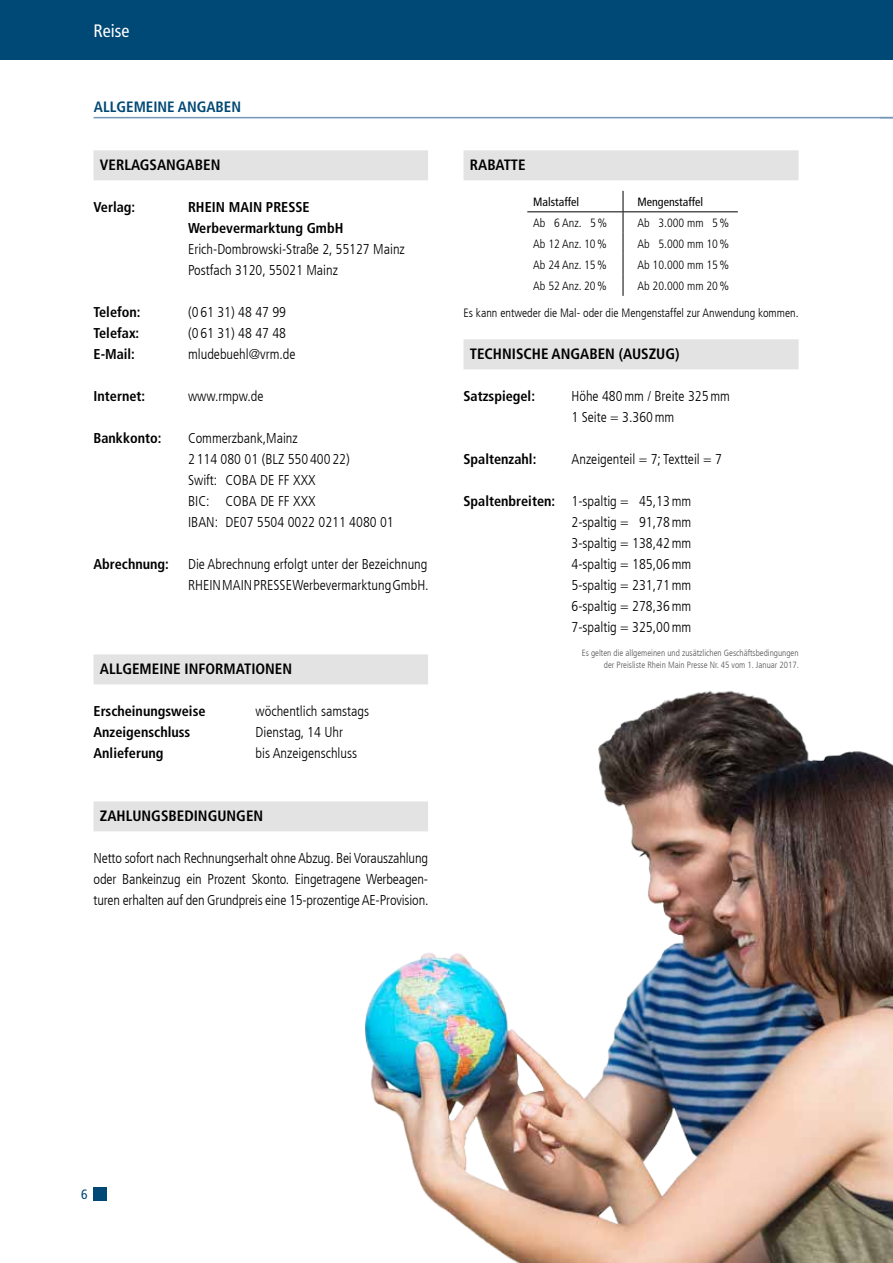
<style>
.page{position:relative;width:893px;height:1263px;background:#fff}
.page>*{position:absolute;margin:0;border:0;box-sizing:border-box;transform-origin:0 0}
.t1{font:condensed 18px "Frutiger LT Std";color:#fff}
.t2{font:700 condensed 15px "Frutiger LT Com";color:#000}
.t3{font:700 condensed 15px "Frutiger LT Com";color:#004876}
.t4{font:300 condensed 14.25px/21px "Frutiger LT Com";color:#000}
.t5{font:700 condensed 14.25px/21px "Frutiger LT Com";color:#000}
.t6{font:condensed 13.5px "Frutiger LT Std";color:#004876}
.t7{font:300 condensed 12px "Frutiger LT Std";color:#000}
.t8{font:300 condensed 12px "Frutiger LT Com";color:#000}
.t9{font:condensed 12px "Frutiger LT Std";color:#000}
.t10{font:300 condensed 9px/12px "Frutiger LT Com";color:#575756;text-align:right}
.s1{font-weight:700}
</style>
<div class="page">
<div style="left:0;top:0;width:893px;height:60px;background:#004876"></div>
<hr style="left:94px;top:117px;width:799px;height:1px;background:#7295b8">
<div style="left:94px;top:1187px;width:13px;height:13px;background:#004876"></div>
<div style="left:94px;top:150px;width:334px;height:30px;background:#e3e3e3"></div>
<div style="left:94px;top:654px;width:334px;height:30px;background:#e3e3e3"></div>
<div style="left:94px;top:801px;width:334px;height:30px;background:#e3e3e3"></div>
<div style="left:463px;top:150px;width:336px;height:30px;background:#e3e3e3"></div>
<div style="left:463px;top:339px;width:336px;height:30px;background:#e3e3e3"></div>
<img style="left:355px;top:684px;width:538px;height:579px">
<svg style="left:623px;top:191px;width:1px;height:105px"></svg>
<hr style="left:527px;top:211px;width:96px;height:1px;background:#000">
<hr style="left:623px;top:211px;width:115px;height:1px;background:#000">
<p class="t1" style="left:94px;top:20px;width:37px">Reise</p>
<p class="t3" style="left:94px;top:98px;width:149px">ALLGEMEINE ANGABEN</p>
<p class="t2" style="left:100px;top:156px;width:122px">VERLAGSANGABEN</p>
<p class="t5" style="left:94px;top:196px;width:43px">Verlag:</p>
<p class="t5" style="left:188px;top:196px;width:157px">RHEIN MAIN PRESSE<br>Werbevermarktung GmbH</p>
<p class="t4" style="left:188px;top:239px;width:218px">Erich-Dombrowski-Straße 2, 55127 Mainz<br>Postfach 3120, 55021 Mainz</p>
<p class="t5" style="left:94px;top:301px;width:49px">Telefon:</p>
<p class="t4" style="left:188px;top:302px;width:100px">(0 61 31) 48 47 99</p>
<p class="t5" style="left:94px;top:322px;width:47px">Telefax:</p>
<p class="t4" style="left:188px;top:323px;width:100px">(0 61 31) 48 47 48</p>
<p class="t5" style="left:94px;top:343px;width:43px">E-Mail:</p>
<p class="t4" style="left:188px;top:344px;width:109px">mludebuehl@vrm.de</p>
<p class="t5" style="left:94px;top:385px;width:53px">Internet:</p>
<p class="t4" style="left:188px;top:386px;width:77px">www.rmpw.de</p>
<p class="t5" style="left:94px;top:427px;width:69px">Bankkonto:</p>
<p class="t4" style="left:188px;top:428px;width:207px">Commerzbank,Mainz<br>2 114 080 01 (BLZ 550 400 22)<br>Swift: COBA DE FF XXX<br>BIC: COBA DE FF XXX<br>IBAN: DE07 5504 0022 0211 4080 01</p>
<p class="t5" style="left:94px;top:553px;width:77px">Abrechnung:</p>
<p class="t4" style="left:188px;top:554px;width:242px">Die Abrechnung erfolgt unter der Bezeichnung<br>RHEIN MAIN PRESSE Werbevermarktung GmbH.</p>
<p class="t2" style="left:100px;top:660px;width:194px">ALLGEMEINE INFORMATIONEN</p>
<p class="t5" style="left:94px;top:700px;width:114px">Erscheinungsweise</p>
<p class="t4" style="left:256px;top:701px;width:115px">wöchentlich samstags</p>
<p class="t5" style="left:94px;top:721px;width:98px">Anzeigenschluss</p>
<p class="t4" style="left:256px;top:722px;width:89px">Dienstag, 14 Uhr</p>
<p class="t5" style="left:94px;top:742px;width:71px">Anlieferung</p>
<p class="t4" style="left:256px;top:743px;width:103px">bis Anzeigenschluss</p>
<p class="t2" style="left:100px;top:807px;width:165px">ZAHLUNGSBEDINGUNGEN</p>
<p class="t4" style="left:94px;top:848px;width:337px;text-align:justify">Netto sofort nach Rechnungserhalt ohne Abzug. Bei Vorauszahlung oder Bankeinzug ein Prozent Skonto. Eingetragene Werbeagen&shy;turen erhalten auf den Grundpreis eine 15-prozentige AE-Provision.</p>
<p class="t2" style="left:470px;top:156px;width:57px">RABATTE</p>
<p class="t9" style="left:533px;top:195px;width:47px">Malstaffel</p>
<p class="t9" style="left:637px;top:195px;width:67px">Mengenstaffel</p>
<p class="t7" style="left:533px;top:216px;width:75px">Ab 6 Anz. 5%</p>
<p class="t7" style="left:637px;top:216px;width:93px">Ab 3.000 mm 5%</p>
<p class="t7" style="left:533px;top:237px;width:75px">Ab 12 Anz. 10%</p>
<p class="t7" style="left:637px;top:237px;width:93px">Ab 5.000 mm 10%</p>
<p class="t7" style="left:533px;top:258px;width:75px">Ab 24 Anz. 15%</p>
<p class="t7" style="left:637px;top:258px;width:93px">Ab 10.000 mm 15%</p>
<p class="t7" style="left:533px;top:279px;width:75px">Ab 52 Anz. 20%</p>
<p class="t7" style="left:637px;top:279px;width:93px">Ab 20.000 mm 20%</p>
<p class="t8" style="left:463px;top:306px;width:337px">Es kann entweder die Mal- oder die Mengenstaffel zur Anwendung kommen.</p>
<p class="t2" style="left:470px;top:345px;width:211px">TECHNISCHE ANGABEN (AUSZUG)</p>
<p class="t5" style="left:463px;top:385px;width:73px">Satzspiegel:</p>
<p class="t4" style="left:571px;top:386px;width:160px">Höhe 480mm / Breite 325mm<br>1 Seite = 3.360mm</p>
<p class="t5" style="left:463px;top:448px;width:74px">Spaltenzahl:</p>
<p class="t4" style="left:571px;top:449px;width:152px">Anzeigenteil = 7; Textteil = 7</p>
<p class="t4" style="left:571px;top:491px;width:121px;text-align:justify;text-indent:-108px"><span class="s1">Spaltenbreiten:</span> 1-spaltig = 45,13mm 2-spaltig = 91,78mm 3-spaltig = 138,42mm 4-spaltig = 185,06mm 5-spaltig = 231,71mm 6-spaltig = 278,36mm 7-spaltig = 325,00mm</p>
<p class="t10" style="left:582px;top:647px;width:219px">Es gelten die allgemeinen und zusätzlichen Geschäftsbedingungen der Preisliste Rhein Main Presse Nr. 45 vom 1. Januar 2017.</p>
<p class="t6" style="left:81px;top:1186px;width:8px">6</p>
</div>
